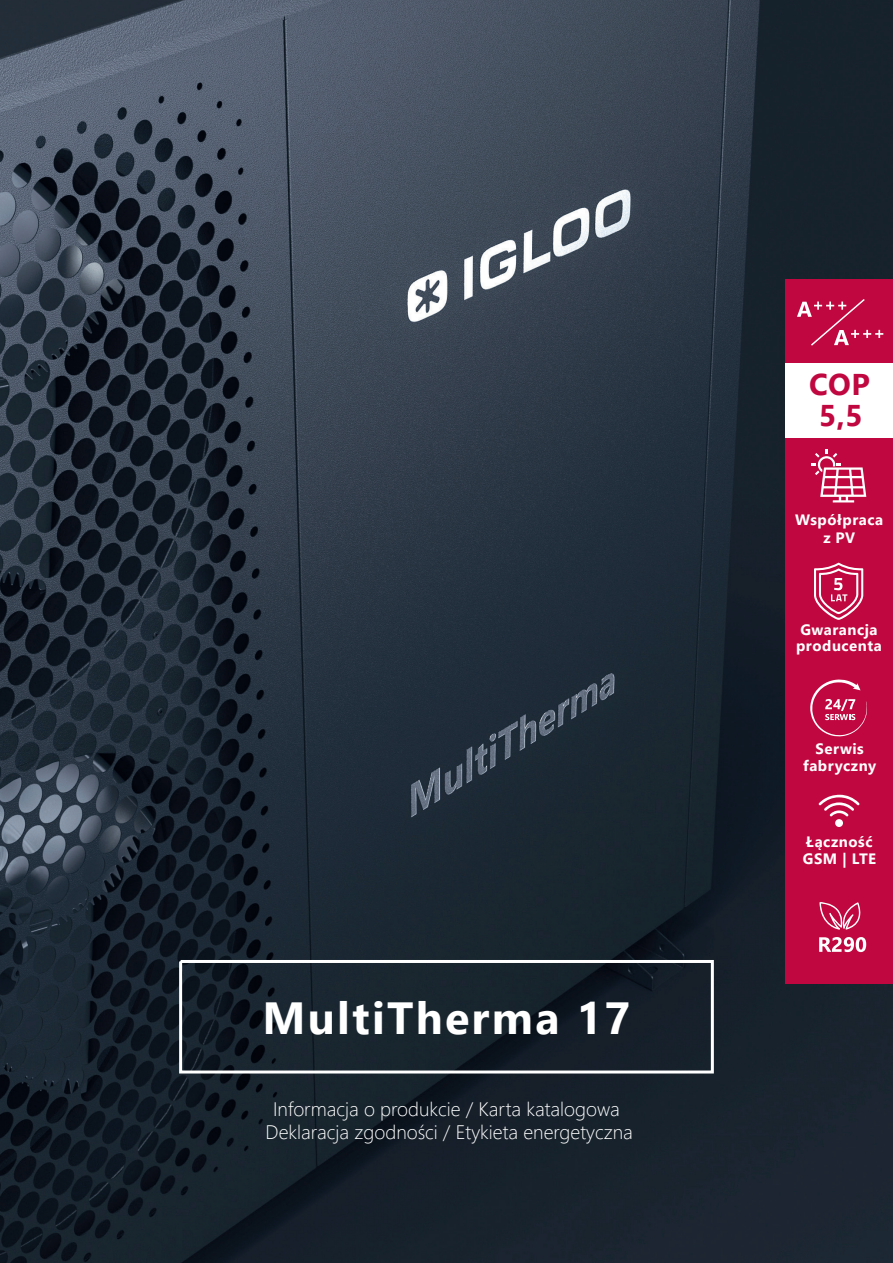
<style>
.page{position:relative;width:893px;height:1263px;background:#fff}
.page>*{position:absolute;margin:0;border:0;box-sizing:border-box;transform-origin:0 0}
.t1{font:700 45px "Segoe UI";letter-spacing:.05em;color:#fff}
.t2{font:700 30px "Segoe UI";color:#c0073f}
.t3{font:300 19.5px "Segoe UI";color:#fff}
.t4{font:700 15px/16.5px "Segoe UI";letter-spacing:.035em;color:#fff;text-align:center}
</style>
<div class="page">
<img style="left:0;top:0;width:893px;height:1263px">
<svg style="left:178px;top:958px;width:537px;height:117px;background:#232d37"></svg>
<div style="left:785px;top:279px;width:108px;height:705px;background:#c0073f"></div>
<div style="left:785px;top:363px;width:108px;height:75px;background:#fff"></div>
<svg style="left:814px;top:563px;width:49px;height:57px"></svg>
<svg style="left:811px;top:449px;width:55px;height:53px"></svg>
<svg style="left:810px;top:679px;width:57px;height:58px"></svg>
<svg style="left:819px;top:795px;width:41px;height:32px"></svg>
<svg style="left:797px;top:299px;width:86px;height:47px"></svg>
<svg style="left:819px;top:902px;width:42px;height:28px"></svg>
<svg style="left:819px;top:937px;width:47px;height:15px"></svg>
<p class="t1" style="left:262px;top:976px;width:370px">MultiTherma 17</p>
<p class="t3" style="left:273px;top:1091px;width:348px">Informacja o produkcie / Karta katalogowa</p>
<p class="t3" style="left:266px;top:1114px;width:369px">Deklaracja zgodności / Etykieta energetyczna</p>
<p class="t2" style="left:809px;top:356px;width:62px">COP</p>
<p class="t2" style="left:819px;top:387px;width:45px">5,5</p>
<p class="t4" style="left:795px;top:510px;width:90px">Współpraca</p>
<p class="t4" style="left:823px;top:528px;width:33px">z PV</p>
<p class="t4" style="left:800px;top:620px;width:79px">Gwarancja</p>
<p class="t4" style="left:796px;top:636px;width:87px">producenta</p>
<p class="t4" style="left:803px;top:740px;width:74px">Serwis fabryczny</p>
<p class="t4" style="left:803px;top:832px;width:75px;text-align:left">Łączność<br>GSM | LTE</p>
</div>
